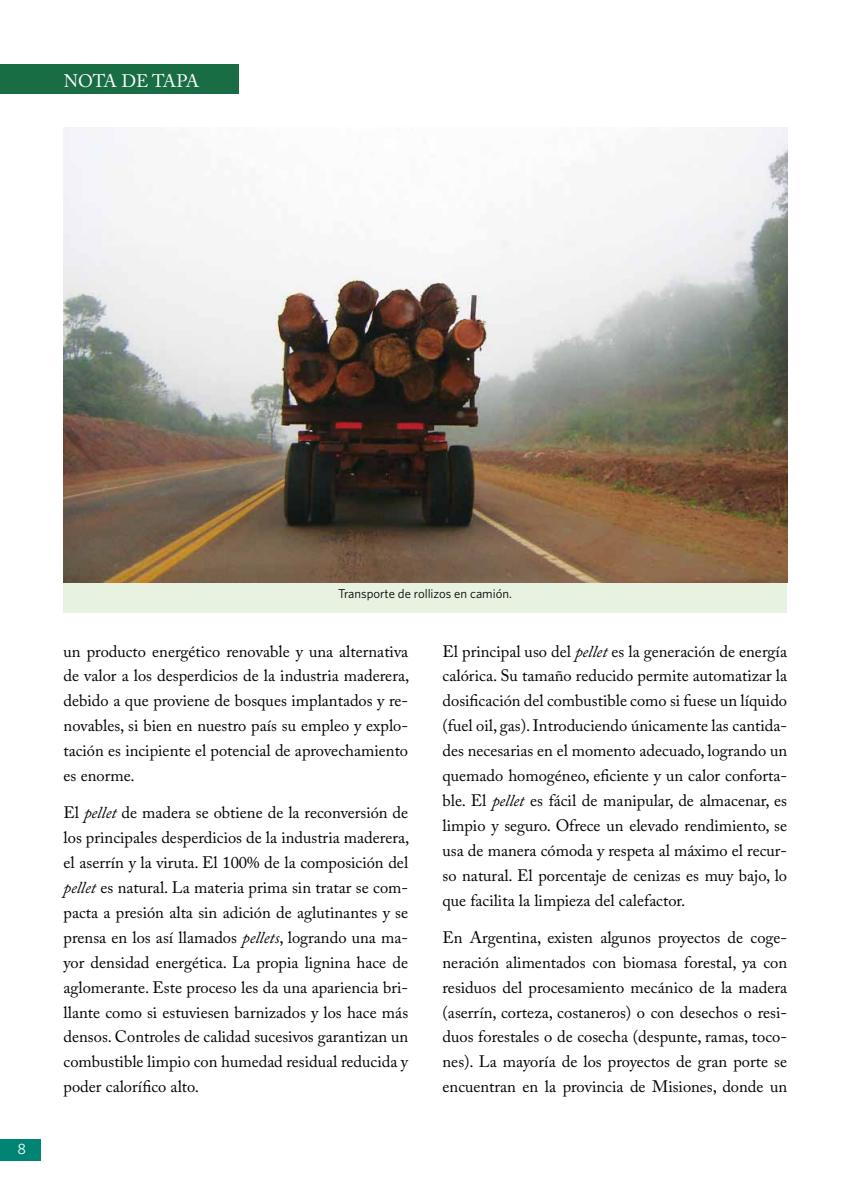
<style>
.page{position:relative;width:851px;height:1191px;background:#fff}
.page>*{position:absolute;margin:0;border:0;box-sizing:border-box;transform-origin:0 0}
.t1{font:18px "Adobe Caslon Pro";letter-spacing:-.005em;color:#fff}
.t2{font:16.5px/24.9px "Adobe Caslon Pro";color:#000;text-align:justify}
.t3{font:15px "Whitney";color:#fff}
.t4{font:12.75px "Whitney";color:#000}
.s1{font-style:italic}
</style>
<div class="page">
<div style="left:0;top:1138px;width:41px;height:22px;background:#008473"></div>
<div style="left:63px;top:583px;width:723px;height:29px;background:#e7f2e0"></div>
<img style="left:64px;top:128px;width:723px;height:455px">
<div style="left:0;top:65px;width:238px;height:29px;background:#186d44"></div>
<p class="t1" style="left:64px;top:70px;width:137px">NOTA DE TAPA</p>
<p class="t3" style="left:17px;top:1139px;width:10px">8</p>
<p class="t4" style="left:338px;top:586px;width:175px">Transporte de rollizos en camión.</p>
<p class="t2" style="left:64px;top:638px;width:347px">un producto energético renovable y una alternativa de valor a los desperdicios de la industria maderera, debido a que proviene de bosques implantados y re&shy;novables, si bien en nuestro país su empleo y explo&shy;tación es incipiente el potencial de aprovechamiento es enorme.</p>
<p class="t2" style="left:64px;top:800px;width:347px">El <span class="s1">pellet</span> de madera se obtiene de la reconversión de los principales desperdicios de la industria maderera, el aserrín y la viruta. El 100% de la composición del <span class="s1">pellet</span> es natural. La materia prima sin tratar se com&shy;pacta a presión alta sin adición de aglutinantes y se prensa en los así llamados <span class="s1">pellets</span>, logrando una ma&shy;yor densidad energética. La propia lignina hace de aglomerante. Este proceso les da una apariencia bri&shy;llante como si estuviesen barnizados y los hace más densos. Controles de calidad sucesivos garantizan un combustible limpio con humedad residual reducida y poder calorífico alto.</p>
<p class="t2" style="left:442px;top:638px;width:346px">El principal uso del <span class="s1">pellet</span> es la generación de energía calórica. Su tamaño reducido permite automatizar la dosificación del combustible como si fuese un líquido (fuel oil, gas). Introduciendo únicamente las cantida&shy;des necesarias en el momento adecuado, logrando un quemado homogéneo, eficiente y un calor conforta&shy;ble. El <span class="s1">pellet</span> es fácil de manipular, de almacenar, es limpio y seguro. Ofrece un elevado rendimiento, se usa de manera cómoda y respeta al máximo el recur&shy;so natural. El porcentaje de cenizas es muy bajo, lo que facilita la limpieza del calefactor.</p>
<p class="t2" style="left:442px;top:924px;width:346px">En Argentina, existen algunos proyectos de coge&shy;neración alimentados con biomasa forestal, ya con residuos del procesamiento mecánico de la madera (aserrín, corteza, costaneros) o con desechos o resi&shy;duos forestales o de cosecha (despunte, ramas, toco&shy;nes). La mayoría de los proyectos de gran porte se encuentran en la provincia de Misiones, donde un</p>
</div>
